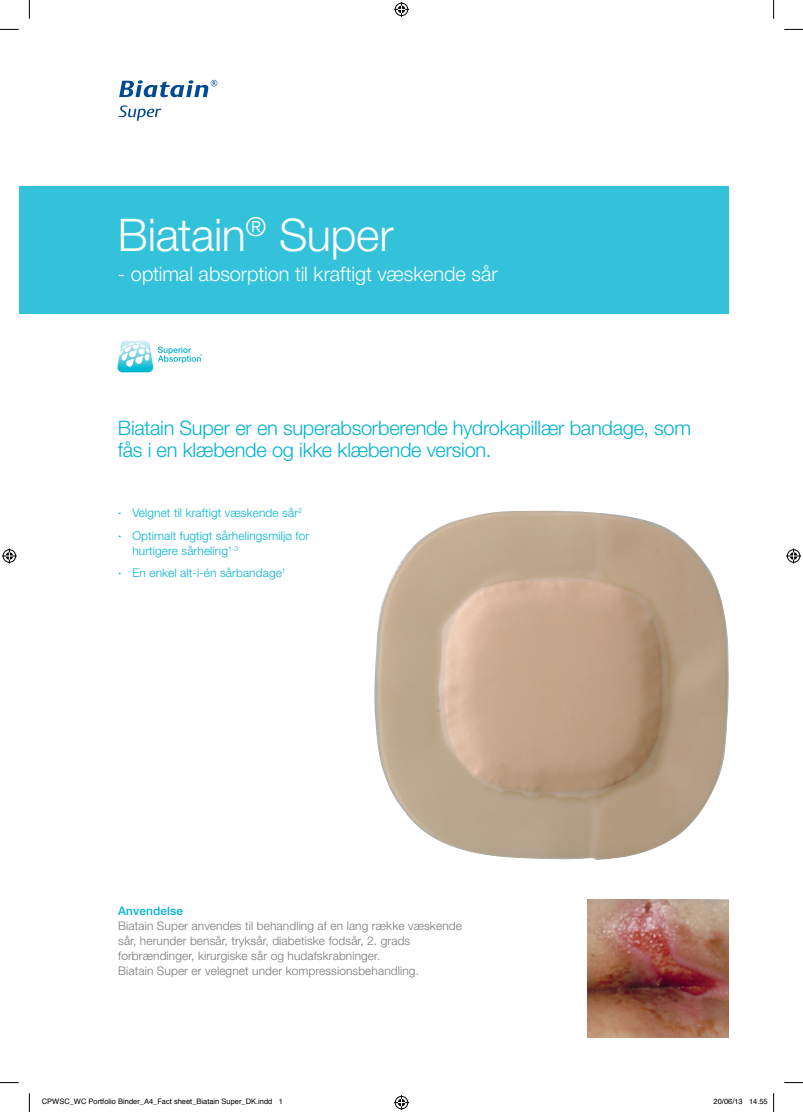
<style>
.page{position:relative;width:803px;height:1112px;background:#fff}
.page>*{position:absolute;margin:0;border:0;box-sizing:border-box;transform-origin:0 0}
.t1{font:300 45px "Helvetica Neue LT Pro";letter-spacing:-.01em;color:#fff}
.t2{font:300 20px/22.5px "Helvetica Neue LT Pro";letter-spacing:-.01em;color:#00b3d0}
.t3{font:300 20px "Helvetica Neue LT Pro";letter-spacing:-.005em;color:#fff}
.t4{font:300 11.88px/15px "Helvetica Neue LT Pro";letter-spacing:.01em;color:#76787b}
.t5{font:300 11.88px/22.5px "Helvetica Neue LT Pro";letter-spacing:.01em;color:#00b3d0}
.t6{font:500 11.88px "Helvetica Neue LT Pro";letter-spacing:.01em;color:#00b3d0}
.t7{font:7.5px "Helvetica";color:#000}
.s1{font-weight:500}
</style>
<div class="page">
<div style="left:19px;top:187px;width:710px;height:127px;background:#33c2d9"></div>
<svg style="left:117px;top:340px;width:85px;height:32px"></svg>
<img style="left:374px;top:510px;width:355px;height:349px">
<img style="left:587px;top:899px;width:142px;height:138px">
<svg style="left:119px;top:80px;width:98px;height:17px"></svg>
<svg style="left:119px;top:105px;width:42px;height:16px"></svg>
<svg style="left:0;top:29px;width:19px;height:1px"></svg>
<svg style="left:784px;top:29px;width:19px;height:1px"></svg>
<svg style="left:0;top:1082px;width:19px;height:1px"></svg>
<svg style="left:784px;top:1082px;width:19px;height:1px"></svg>
<svg style="left:29px;top:0;width:1px;height:19px"></svg>
<svg style="left:29px;top:1093px;width:1px;height:18px"></svg>
<svg style="left:773px;top:0;width:1px;height:19px"></svg>
<svg style="left:394px;top:2px;width:15px;height:15px"></svg>
<svg style="left:394px;top:1095px;width:15px;height:14px"></svg>
<svg style="left:2px;top:548px;width:15px;height:15px"></svg>
<svg style="left:786px;top:548px;width:15px;height:15px"></svg>
<svg style="left:773px;top:1093px;width:1px;height:18px"></svg>
<h1 class="t1" style="left:118px;top:208px;width:277px">Biatain<sup>®</sup> Super</h1>
<h2 class="t3" style="left:118px;top:262px;width:381px">- optimal absorption til kraftigt væskende sår</h2>
<h2 class="t2" style="left:118px;top:415px;width:574px">Biatain Super er en superabsorberende hydrokapillær bandage, som fås i en klæbende og ikke klæbende version.</h2>
<p class="t5" style="left:118px;top:501px;width:192px"><span class="s1">∙</span> Velgnet til kraftigt væskende sår<sup>2<br></sup><span class="s1">∙</span> Optimalt fugtigt sårhelingsmiljø for</p>
<p class="t5" style="left:118px;top:539px;width:169px;text-indent:14px">hurtigere sårheling<sup>1-3<br></sup><span class="s1">∙</span> En enkel alt-i-én sårbandage<sup>1</sup></p>
<p class="t6" style="left:118px;top:903px;width:66px">Anvendelse</p>
<p class="t4" style="left:118px;top:917px;width:345px">Biatain Super anvendes til behandling af en lang række væskende sår, herunder bensår, tryksår, diabetiske fodsår, 2. grads forbrændinger, kirurgiske sår og hudafskrabninger.<br>Biatain Super er velegnet under kompressionsbehandling.</p>
<p class="t7" style="left:42px;top:1095px;width:242px">CPWSC_WC Portfolio Binder_A4_Fact sheet_Biatain Super_DK.indd 1</p>
<p class="t7" style="left:713px;top:1095px;width:56px">20/06/13 14.55</p>
</div>
